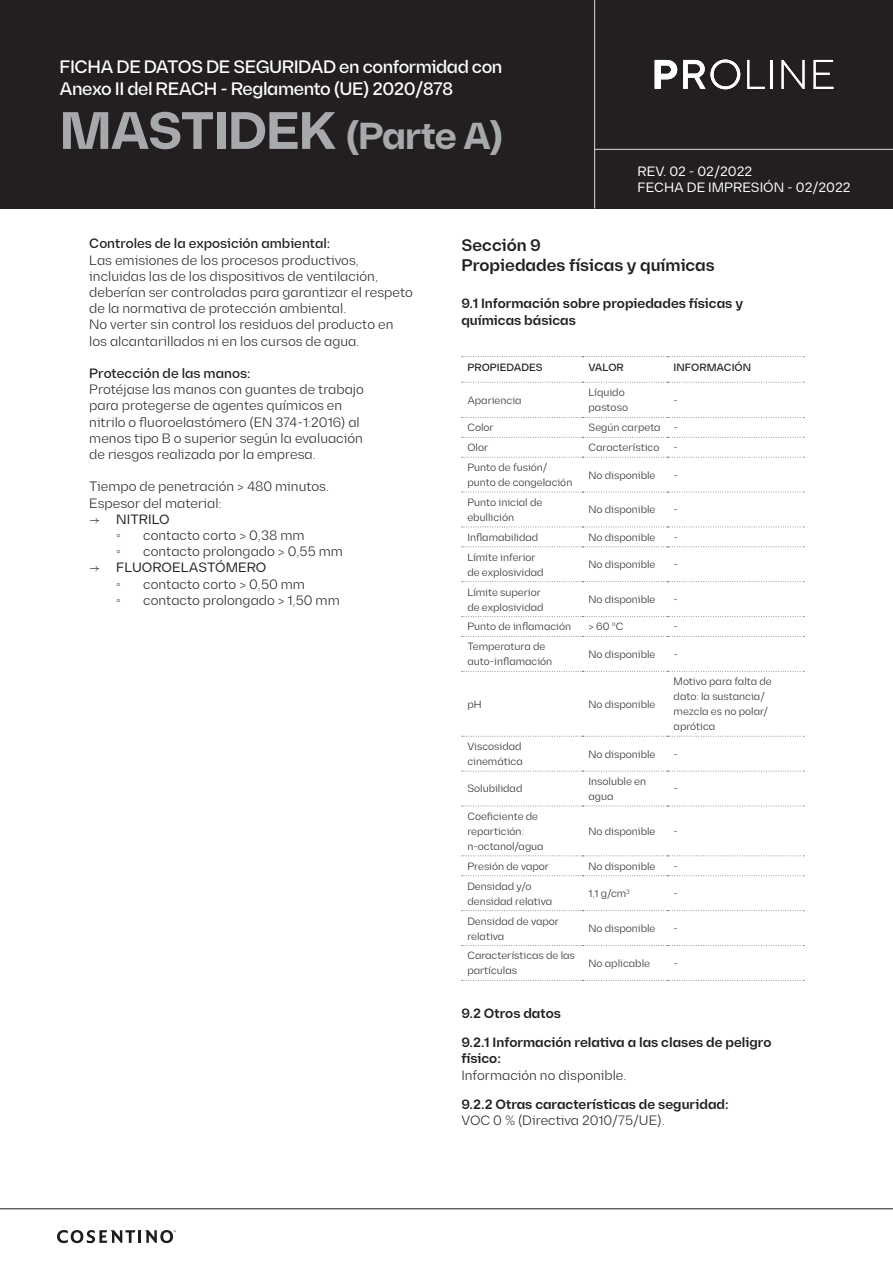
<style>
.page{position:relative;width:893px;height:1263px;background:#fff}
.page>*{position:absolute;margin:0;border:0;box-sizing:border-box;transform-origin:0 0}
.t1{font:700 52.5px "Diagramm";letter-spacing:-.025em;color:#a8a9ad}
.t2{font:500 18px/21.6px "Diagramm";letter-spacing:-.025em;color:#fff}
.Títulos{font:600 16.8px/20.1px "Diagramm";color:#231f20}
.Texto_General{font:300 13.5px/16.2px "Diagramm";color:#231f20}
.Subsecciones{font:600 13.5px/16.2px "Diagramm";color:#231f20}
.Texto_General-2{font:500 13.5px "Diagramm";color:#231f20}
.t3{font:13.5px/16.2px "Diagramm";color:#fff}
.t4{font:13.5px "Diagramm";color:#231f20}
.t5{font:300 10.5px/15px "Diagramm";color:#231f20}
.t6{font:500 10.5px "Diagramm";color:#231f20}
.s1{font-size:37.5px}
.s2{font-weight:300}
</style>
<div class="page">
<div style="left:0;top:0;width:893px;height:208px;background:#231f20"></div>
<svg style="left:655px;top:60px;width:22px;height:29px"></svg>
<svg style="left:683px;top:60px;width:57px;height:29px"></svg>
<svg style="left:747px;top:60px;width:18px;height:29px"></svg>
<hr style="left:770px;top:60px;width:2px;height:29px;background:#fff">
<svg style="left:782px;top:60px;width:22px;height:29px"></svg>
<svg style="left:814px;top:60px;width:19px;height:29px"></svg>
<hr style="left:595px;top:149px;width:298px;height:1px;background:#d1d2d4">
<hr style="left:594px;top:0;width:1px;height:208px;background:#d1d2d4">
<hr style="left:0;top:1208px;width:893px;height:1px;background:#1c1c1c">
<svg style="left:57px;top:1230px;width:119px;height:13px"></svg>
<svg style="left:462px;top:356px;width:342px;height:1px"></svg>
<svg style="left:462px;top:382px;width:342px;height:1px"></svg>
<svg style="left:462px;top:417px;width:342px;height:1px"></svg>
<svg style="left:462px;top:437px;width:342px;height:1px"></svg>
<svg style="left:462px;top:457px;width:342px;height:1px"></svg>
<svg style="left:462px;top:492px;width:342px;height:1px"></svg>
<svg style="left:462px;top:527px;width:342px;height:1px"></svg>
<svg style="left:462px;top:546px;width:342px;height:1px"></svg>
<svg style="left:462px;top:581px;width:342px;height:1px"></svg>
<svg style="left:462px;top:616px;width:342px;height:1px"></svg>
<svg style="left:462px;top:636px;width:342px;height:1px"></svg>
<svg style="left:462px;top:671px;width:342px;height:1px"></svg>
<svg style="left:462px;top:736px;width:342px;height:1px"></svg>
<svg style="left:462px;top:771px;width:342px;height:1px"></svg>
<svg style="left:462px;top:806px;width:342px;height:1px"></svg>
<svg style="left:462px;top:855px;width:342px;height:1px"></svg>
<svg style="left:462px;top:875px;width:342px;height:1px"></svg>
<svg style="left:462px;top:910px;width:342px;height:1px"></svg>
<svg style="left:462px;top:945px;width:342px;height:1px"></svg>
<svg style="left:462px;top:980px;width:342px;height:1px"></svg>
<h2 class="t2" style="left:60px;top:56px;width:444px">FICHA DE DATOS DE SEGURIDAD en conformidad con<br>Anexo II del REACH - Reglamento (UE) 2020/878</h2>
<h1 class="t1" style="left:60px;top:99px;width:446px">MASTIDEK <span class="s1">(Parte A)</span></h1>
<p class="t3" style="left:638px;top:163px;width:214px">REV. 02 - 02/2022<br>FECHA DE IMPRESIÓN - 02/2022</p>
<p class="Texto_General-2" style="left:89px;top:236px;width:243px">Controles de la exposición ambiental:</p>
<p class="Texto_General" style="left:89px;top:252px;width:325px">Las emisiones de los procesos productivos, incluidas las de los dispositivos de ventilación, deberían ser controladas para garantizar el respeto de la normativa de protección ambiental.</p>
<p class="Texto_General" style="left:89px;top:317px;width:306px">No verter sin control los residuos del producto en los alcantarillados ni en los cursos de agua.</p>
<p class="Texto_General-2" style="left:89px;top:365px;width:163px">Protección de las manos:</p>
<p class="Texto_General" style="left:89px;top:381px;width:276px">Protéjase las manos con guantes de trabajo para protegerse de agentes químicos en nitrilo o fluoroelastómero (EN 374-1:2016) al menos tipo B o superior según la evaluación de riesgos realizada por la empresa.</p>
<p class="Texto_General" style="left:89px;top:479px;width:241px">Tiempo de penetración &gt; 480 minutos.</p>
<p class="Texto_General" style="left:89px;top:495px;width:134px">Espesor del material:</p>
<p class="t4" style="left:89px;top:511px;width:82px"><span class="s2">→</span> NITRILO</p>
<p class="Texto_General" style="left:116px;top:527px;width:190px">• contacto corto &gt; 0,38 mm</p>
<p class="Texto_General" style="left:116px;top:543px;width:228px">• contacto prolongado &gt; 0,55 mm</p>
<p class="t4" style="left:89px;top:560px;width:179px"><span class="s2">→</span> FLUOROELASTÓMERO</p>
<p class="Texto_General" style="left:116px;top:576px;width:190px">• contacto corto &gt; 0,50 mm</p>
<p class="Texto_General" style="left:116px;top:592px;width:225px">• contacto prolongado &gt; 1,50 mm</p>
<p class="Títulos" style="left:461px;top:235px;width:255px">Sección 9<br>Propiedades físicas y químicas</p>
<p class="Subsecciones" style="left:461px;top:296px;width:283px">9.1 Información sobre propiedades físicas y químicas básicas</p>
<p class="t6" style="left:467px;top:361px;width:77px">PROPIEDADES</p>
<p class="t6" style="left:589px;top:361px;width:37px">VALOR</p>
<p class="t6" style="left:674px;top:361px;width:79px">INFORMACIÓN</p>
<p class="t5" style="left:467px;top:393px;width:56px">Apariencia</p>
<p class="t5" style="left:589px;top:385px;width:41px">Líquido pastoso</p>
<p class="t5" style="left:674px;top:393px;width:6px">-</p>
<p class="t5" style="left:467px;top:420px;width:28px">Color</p>
<p class="t5" style="left:589px;top:420px;width:74px">Según carpeta</p>
<p class="t5" style="left:674px;top:420px;width:6px">-</p>
<p class="t5" style="left:467px;top:440px;width:22px">Olor</p>
<p class="t5" style="left:589px;top:440px;width:72px">Característico</p>
<p class="t5" style="left:674px;top:440px;width:6px">-</p>
<p class="t5" style="left:467px;top:460px;width:82px">Punto de fusión/</p>
<p class="t5" style="left:467px;top:475px;width:106px">punto de congelación</p>
<p class="t5" style="left:589px;top:467px;width:68px">No disponible</p>
<p class="t5" style="left:674px;top:467px;width:6px">-</p>
<p class="t5" style="left:467px;top:495px;width:76px">Punto inicial de ebullición</p>
<p class="t5" style="left:589px;top:502px;width:68px">No disponible</p>
<p class="t5" style="left:674px;top:502px;width:6px">-</p>
<p class="t5" style="left:467px;top:530px;width:72px">Inflamabilidad</p>
<p class="t5" style="left:589px;top:530px;width:68px">No disponible</p>
<p class="t5" style="left:674px;top:530px;width:6px">-</p>
<p class="t5" style="left:467px;top:549px;width:70px">Límite inferior</p>
<p class="t5" style="left:467px;top:564px;width:78px">de explosividad</p>
<p class="t5" style="left:589px;top:557px;width:68px">No disponible</p>
<p class="t5" style="left:674px;top:557px;width:6px">-</p>
<p class="t5" style="left:467px;top:584px;width:75px">Límite superior</p>
<p class="t5" style="left:467px;top:599px;width:78px">de explosividad</p>
<p class="t5" style="left:589px;top:592px;width:68px">No disponible</p>
<p class="t5" style="left:674px;top:592px;width:6px">-</p>
<p class="t5" style="left:467px;top:619px;width:105px">Punto de inflamación</p>
<p class="t5" style="left:589px;top:619px;width:36px">&gt; 60 ºC</p>
<p class="t5" style="left:674px;top:619px;width:6px">-</p>
<p class="t5" style="left:467px;top:639px;width:79px">Temperatura de</p>
<p class="t5" style="left:467px;top:654px;width:86px">auto-inflamación</p>
<p class="t5" style="left:589px;top:647px;width:68px">No disponible</p>
<p class="t5" style="left:674px;top:647px;width:6px">-</p>
<p class="t5" style="left:467px;top:696px;width:16px">pH</p>
<p class="t5" style="left:589px;top:696px;width:68px">No disponible</p>
<p class="t5" style="left:674px;top:674px;width:100px">Motivo para falta de dato: la sustancia/ mezcla es no polar/ aprótica</p>
<p class="t5" style="left:467px;top:739px;width:57px">Viscosidad cinemática</p>
<p class="t5" style="left:589px;top:746px;width:68px">No disponible</p>
<p class="t5" style="left:674px;top:746px;width:6px">-</p>
<p class="t5" style="left:467px;top:781px;width:57px">Solubilidad</p>
<p class="t5" style="left:589px;top:774px;width:59px">Insoluble en agua</p>
<p class="t5" style="left:674px;top:781px;width:6px">-</p>
<p class="t5" style="left:467px;top:809px;width:78px">Coeficiente de repartición: n-octanol/agua</p>
<p class="t5" style="left:589px;top:824px;width:68px">No disponible</p>
<p class="t5" style="left:674px;top:824px;width:6px">-</p>
<p class="t5" style="left:467px;top:858px;width:83px">Presión de vapor</p>
<p class="t5" style="left:589px;top:858px;width:68px">No disponible</p>
<p class="t5" style="left:674px;top:858px;width:6px">-</p>
<p class="t5" style="left:467px;top:878px;width:66px">Densidad y/o</p>
<p class="t5" style="left:467px;top:893px;width:86px">densidad relativa</p>
<p class="t5" style="left:589px;top:886px;width:43px">1,1 g/cm<sup>3</sup></p>
<p class="t5" style="left:674px;top:886px;width:6px">-</p>
<p class="t5" style="left:467px;top:913px;width:93px">Densidad de vapor relativa</p>
<p class="t5" style="left:589px;top:921px;width:68px">No disponible</p>
<p class="t5" style="left:674px;top:921px;width:6px">-</p>
<p class="t5" style="left:467px;top:948px;width:109px">Características de las partículas</p>
<p class="t5" style="left:589px;top:956px;width:63px">No aplicable</p>
<p class="t5" style="left:674px;top:956px;width:6px">-</p>
<p class="Subsecciones" style="left:461px;top:1005px;width:101px">9.2 Otros datos</p>
<p class="Subsecciones" style="left:461px;top:1034px;width:312px">9.2.1 Información relativa a las clases de peligro físico:<br><span class="s2">Información no disponible.</span></p>
<p class="Subsecciones" style="left:461px;top:1096px;width:269px">9.2.2 Otras características de seguridad:<br><span class="s2">VOC 0 % (Directiva 2010/75/UE).</span></p>
</div>
